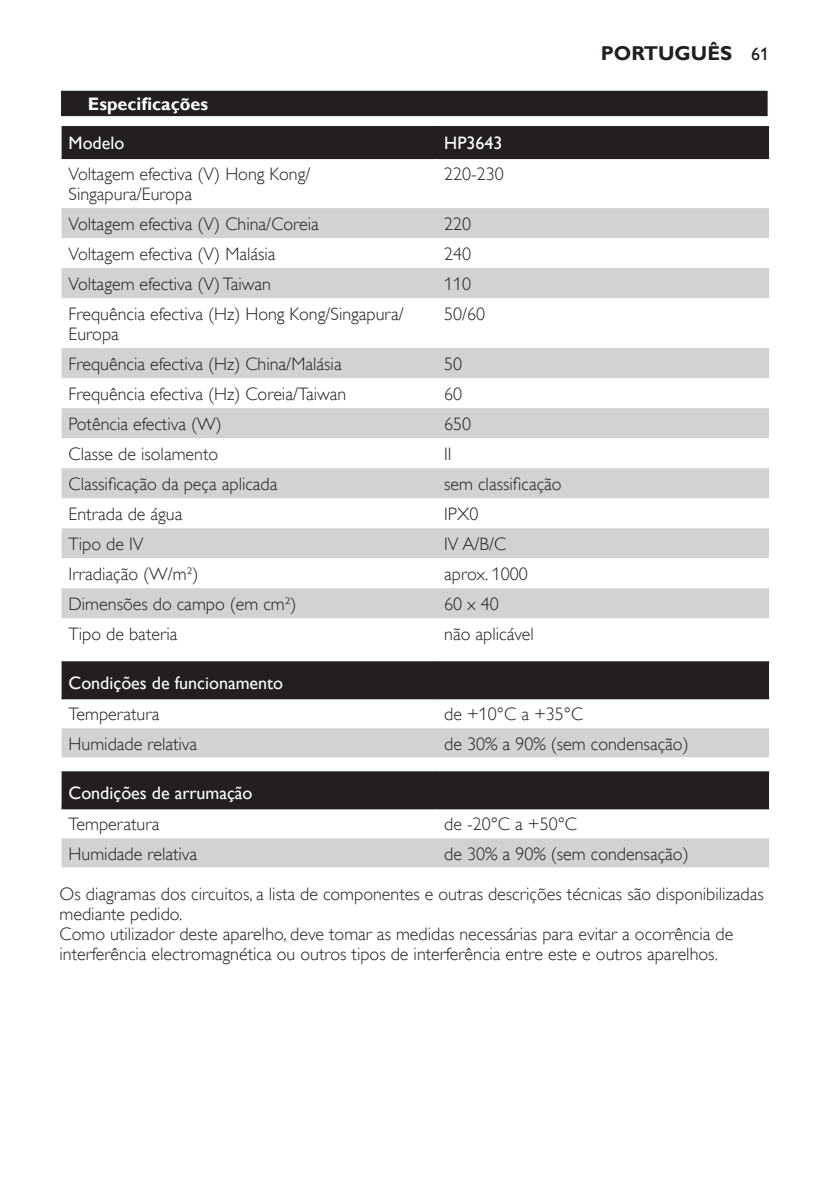
<style>
.page{position:relative;width:840px;height:1191px;background:#fff}
.page>*{position:absolute;margin:0;border:0;box-sizing:border-box;transform-origin:0 0}
.t1{font:700 20px "Gill Sans Alt One WGL";color:#231f20}
.t2{font:18px/20px "Gill Sans Alt One WGL Light";color:#231f20}
.t3{font:18px "Gill Sans Alt One WGL";color:#fff}
.t4{font:700 18px "Gill Sans Alt One WGL";color:#fff}
.s1{font-weight:400;font-size:18px}
</style>
<div class="page">
<div style="left:60px;top:90px;width:708px;height:28px;background:#e4e3e3"></div>
<div style="left:61px;top:91px;width:706px;height:25px;background:#231f20"></div>
<div style="left:62px;top:126px;width:706px;height:31px;background:#231f20"></div>
<svg style="left:62px;top:208px;width:706px;height:410px;fill:#d6d7d8"></svg>
<hr style="left:62px;top:157px;width:374px;height:2px;background:#231f20">
<hr style="left:436px;top:157px;width:332px;height:2px;background:#231f20">
<div style="left:62px;top:661px;width:706px;height:36px;background:#231f20"></div>
<div style="left:62px;top:728px;width:706px;height:29px;background:#d1d2d4"></div>
<hr style="left:62px;top:697px;width:374px;height:2px;background:#231f20">
<hr style="left:436px;top:697px;width:332px;height:2px;background:#231f20">
<div style="left:62px;top:771px;width:706px;height:36px;background:#231f20"></div>
<div style="left:62px;top:838px;width:706px;height:29px;background:#d1d2d4"></div>
<hr style="left:62px;top:807px;width:374px;height:2px;background:#231f20">
<hr style="left:436px;top:807px;width:332px;height:2px;background:#231f20">
<p class="t1" style="left:600px;top:40px;width:170px">PORTUGUÊS <span class="s1">61</span></p>
<p class="t4" style="left:88px;top:92px;width:121px">Especificações</p>
<p class="t3" style="left:69px;top:131px;width:57px">Modelo</p>
<p class="t3" style="left:444px;top:131px;width:60px">HP3643</p>
<p class="t2" style="left:69px;top:164px;width:243px">Voltagem efectiva (V) Hong Kong/<br>Singapura/Europa</p>
<p class="t2" style="left:444px;top:164px;width:61px">220-230</p>
<p class="t2" style="left:69px;top:214px;width:252px">Voltagem efectiva (V) China/Coreia</p>
<p class="t2" style="left:444px;top:214px;width:28px">220</p>
<p class="t2" style="left:69px;top:244px;width:208px">Voltagem efectiva (V) Malásia</p>
<p class="t2" style="left:444px;top:244px;width:28px">240</p>
<p class="t2" style="left:69px;top:274px;width:204px">Voltagem efectiva (V) Taiwan</p>
<p class="t2" style="left:444px;top:274px;width:28px">110</p>
<p class="t2" style="left:69px;top:304px;width:336px">Frequência efectiva (Hz) Hong Kong/Singapura/<br>Europa</p>
<p class="t2" style="left:444px;top:304px;width:43px">50/60</p>
<p class="t2" style="left:69px;top:354px;width:274px">Frequência efectiva (Hz) China/Malásia</p>
<p class="t2" style="left:444px;top:354px;width:19px">50</p>
<p class="t2" style="left:69px;top:384px;width:279px">Frequência efectiva (Hz) Coreia/Taiwan</p>
<p class="t2" style="left:444px;top:384px;width:19px">60</p>
<p class="t2" style="left:69px;top:414px;width:155px">Potência efectiva (W)</p>
<p class="t2" style="left:444px;top:414px;width:28px">650</p>
<p class="t2" style="left:69px;top:444px;width:151px">Classe de isolamento</p>
<p class="t2" style="left:444px;top:444px;width:9px">II</p>
<p class="t2" style="left:69px;top:474px;width:210px">Classificação da peça aplicada</p>
<p class="t2" style="left:444px;top:474px;width:119px">sem classificação</p>
<p class="t2" style="left:69px;top:504px;width:115px">Entrada de água</p>
<p class="t2" style="left:444px;top:504px;width:36px">IPX0</p>
<p class="t2" style="left:69px;top:534px;width:76px">Tipo de IV</p>
<p class="t2" style="left:444px;top:534px;width:64px">IV A/B/C</p>
<p class="t2" style="left:69px;top:564px;width:131px">Irradiação (W/m²)</p>
<p class="t2" style="left:444px;top:564px;width:85px">aprox. 1000</p>
<p class="t2" style="left:69px;top:594px;width:229px">Dimensões do campo (em cm²)</p>
<p class="t2" style="left:444px;top:594px;width:56px">60 x 40</p>
<p class="t2" style="left:69px;top:624px;width:110px">Tipo de bateria</p>
<p class="t2" style="left:444px;top:624px;width:91px">não aplicável</p>
<p class="t3" style="left:69px;top:671px;width:216px">Condições de funcionamento</p>
<p class="t2" style="left:69px;top:704px;width:92px">Temperatura</p>
<p class="t2" style="left:444px;top:704px;width:141px">de +10°C a +35°C</p>
<p class="t2" style="left:69px;top:734px;width:130px">Humidade relativa</p>
<p class="t2" style="left:444px;top:734px;width:246px">de 30% a 90% (sem condensação)</p>
<p class="t3" style="left:69px;top:781px;width:185px">Condições de arrumação</p>
<p class="t2" style="left:69px;top:814px;width:92px">Temperatura</p>
<p class="t2" style="left:444px;top:814px;width:134px">de -20°C a +50°C</p>
<p class="t2" style="left:69px;top:844px;width:130px">Humidade relativa</p>
<p class="t2" style="left:444px;top:844px;width:246px">de 30% a 90% (sem condensação)</p>
<p class="t2" style="left:60px;top:884px;width:705px">Os diagramas dos circuitos, a lista de componentes e outras descrições técnicas são disponibilizadas mediante pedido.<br>Como utilizador deste aparelho, deve tomar as medidas necessárias para evitar a ocorrência de interferência electromagnética ou outros tipos de interferência entre este e outros aparelhos.</p>
</div>
